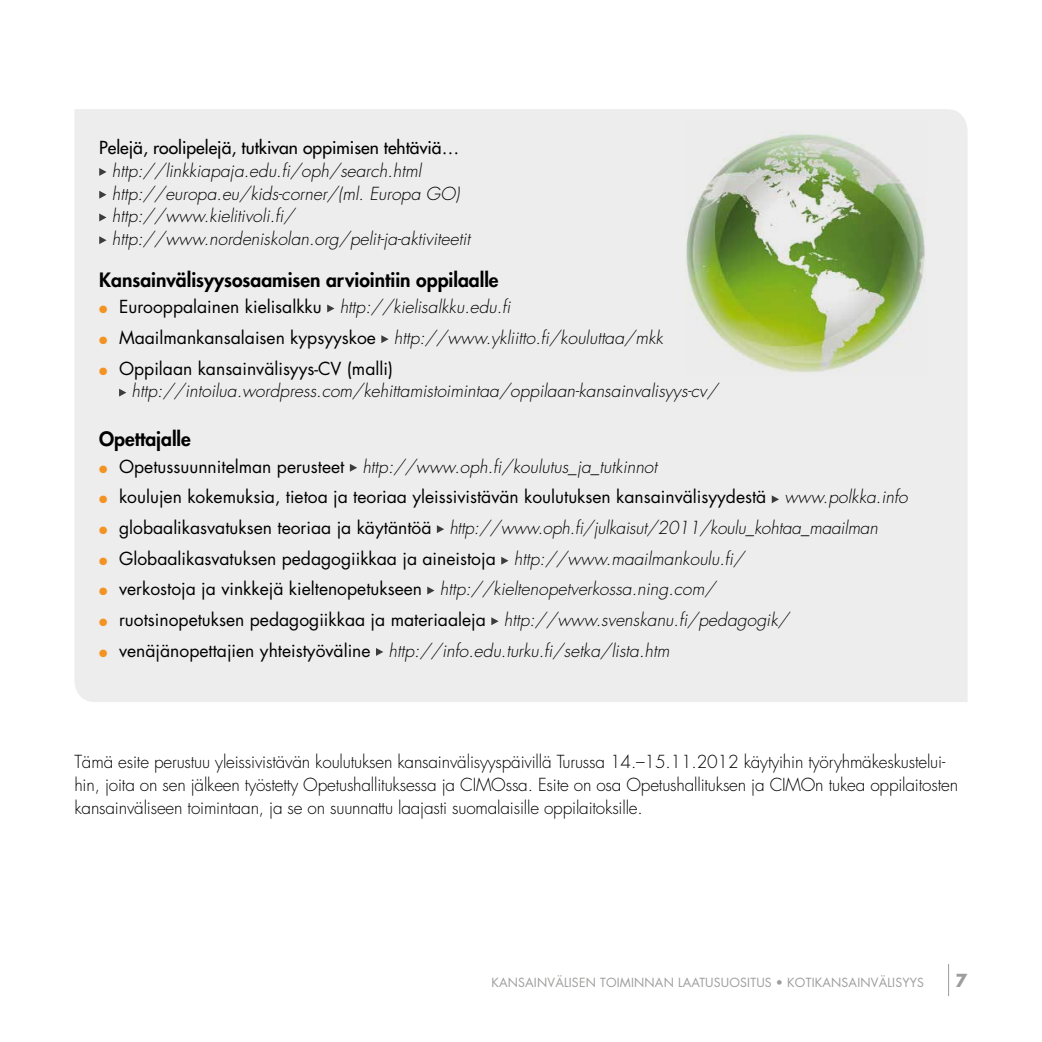
<style>
.page{position:relative;width:1042px;height:1042px;background:#fff}
.page>*{position:absolute;margin:0;border:0;box-sizing:border-box;transform-origin:0 0}
.t1{font:800 19.25px "Futura";color:#000}
.t2{font:italic 300 17.5px/22.8px "Futura";color:#000}
.t3{font:17.5px "Futura";color:#000}
.t4{font:300 17.5px/22.8px "Futura";letter-spacing:-.01em;color:#000}
.t5{font:17.5px "Futura";color:#000}
.t6{font:700 17.5px "Futura";color:#9d9d9c}
.t7{font:12.25px "Futura";letter-spacing:.015em;color:#9d9d9c}
.s1{color:#f39323}
.s2{font-weight:300;font-style:italic}
.s3{font-weight:400;font-style:normal}
</style>
<div class="page">
<hr style="left:948px;top:964px;width:1px;height:32px;background:#9d9d9c">
<div style="left:74px;top:109px;width:893px;height:593px;background:#ededed"></div>
<svg style="left:99px;top:168px;width:8px;height:8px"></svg>
<svg style="left:99px;top:191px;width:8px;height:8px"></svg>
<svg style="left:99px;top:213px;width:8px;height:8px"></svg>
<svg style="left:99px;top:236px;width:8px;height:8px"></svg>
<svg style="left:327px;top:304px;width:7px;height:8px"></svg>
<svg style="left:381px;top:335px;width:8px;height:8px"></svg>
<svg style="left:119px;top:389px;width:7px;height:8px"></svg>
<svg style="left:350px;top:464px;width:7px;height:8px"></svg>
<svg style="left:772px;top:495px;width:7px;height:8px"></svg>
<svg style="left:437px;top:525px;width:7px;height:8px"></svg>
<svg style="left:501px;top:557px;width:7px;height:8px"></svg>
<svg style="left:427px;top:586px;width:7px;height:8px"></svg>
<svg style="left:491px;top:617px;width:8px;height:8px"></svg>
<svg style="left:376px;top:648px;width:7px;height:8px"></svg>
<img style="left:685px;top:119px;width:241px;height:256px">
<p class="t5" style="left:99px;top:137px;width:361px">Pelejä, roolipelejä, tutkivan oppimisen tehtäviä…</p>
<p class="t2" style="left:112px;top:160px;width:360px">http://linkkiapaja.edu.fi/oph/search.html http://europa.eu/kids-corner/(ml. Europa GO) http://www.kielitivoli.fi/ http://www.nordeniskolan.org/pelit-ja-aktiviteetit</p>
<p class="t1" style="left:99px;top:268px;width:401px">Kansainvälisyysosaamisen arviointiin oppilaalle</p>
<p class="t3" style="left:99px;top:296px;width:413px"><span class="s1">●</span> Eurooppalainen kielisalkku <span class="s2">http://kielisalkku.edu.fi</span></p>
<p class="t2" style="left:99px;top:327px;width:565px"><span class="s1">●</span> <span class="s3">Maailmankansalaisen kypsyyskoe</span> http://www.ykliitto.fi/kouluttaa/mkk</p>
<p class="t2" style="left:132px;top:357px;width:588px;text-indent:-32px"><span class="s1">●</span> <span class="s3">Oppilaan kansainvälisyys-CV (malli) </span>http://intoilua.wordpress.com/kehittamistoimintaa/oppilaan-kansainvalisyys-cv/</p>
<p class="t1" style="left:99px;top:427px;width:93px">Opettajalle</p>
<p class="t2" style="left:99px;top:455px;width:559px"><span class="s1">●</span> <span class="s3">Opetussuunnitelman perusteet</span> http://www.oph.fi/koulutus_ja_tutkinnot</p>
<p class="t3" style="left:99px;top:486px;width:810px"><span class="s1">●</span> koulujen kokemuksia, tietoa ja teoriaa yleissivistävän koulutuksen kansainvälisyydestä <span class="s2">www.polkka.info</span></p>
<p class="t2" style="left:99px;top:517px;width:780px"><span class="s1">●</span> <span class="s3">globaalikasvatuksen teoriaa ja käytäntöä</span> http://www.oph.fi/julkaisut/2011/koulu_kohtaa_maailman</p>
<p class="t3" style="left:99px;top:547px;width:646px"><span class="s1">●</span> Globaalikasvatuksen pedagogiikkaa ja aineistoja <span class="s2">http://www.maailmankoulu.fi/</span></p>
<p class="t3" style="left:99px;top:578px;width:618px"><span class="s1">●</span> verkostoja ja vinkkejä kieltenopetukseen <span class="s2">http://kieltenopetverkossa.ning.com/</span></p>
<p class="t3" style="left:99px;top:608px;width:691px"><span class="s1">●</span> ruotsinopetuksen pedagogiikkaa ja materiaaleja <span class="s2">http://www.svenskanu.fi/pedagogik/</span></p>
<p class="t2" style="left:99px;top:639px;width:572px"><span class="s1">●</span> <span class="s3">venäjänopettajien yhteistyöväline</span> http://info.edu.turku.fi/setka/lista.htm</p>
<p class="t4" style="left:74px;top:751px;width:885px">Tämä esite perustuu yleissivistävän koulutuksen kansainvälisyyspäivillä Turussa 14.–15.11.2012 käytyihin työryhmäkeskustelui&shy;hin, joita on sen jälkeen työstetty Opetushallituksessa ja CIMOssa. Esite on osa Opetushallituksen ja CIMOn tukea oppilaitosten kansainväliseen toimintaan, ja se on suunnattu laajasti suomalaisille oppilaitoksille.</p>
<p class="t7" style="left:491px;top:974px;width:434px">KANSAINVÄLISEN TOIMINNAN LAATUSUOSITUS • KOTIKANSAINVÄLISYYS</p>
<p class="t6" style="left:955px;top:969px;width:14px">7</p>
</div>
